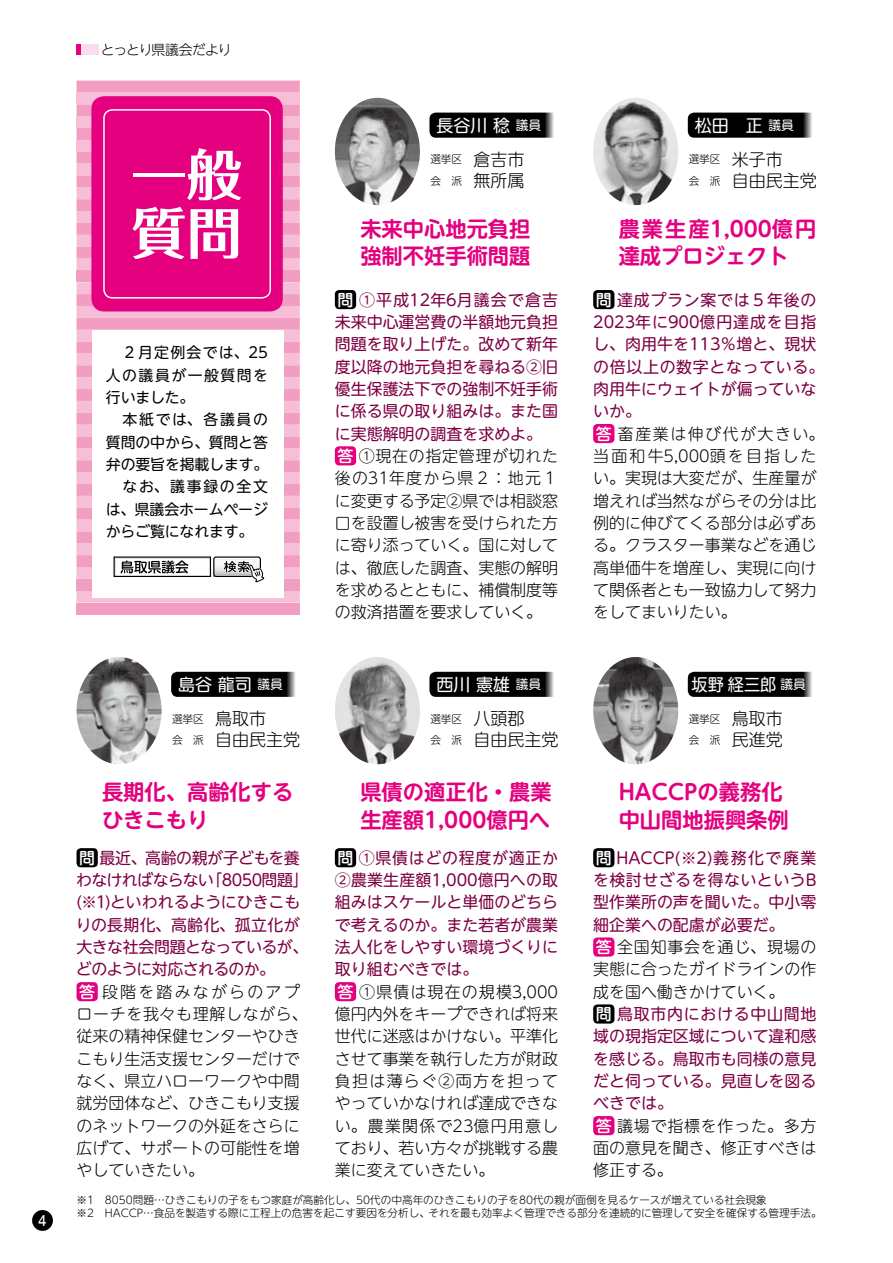
<style>
.page{position:relative;width:893px;height:1263px;background:#fff}
.page>*{position:absolute;margin:0;border:0;box-sizing:border-box;transform-origin:0 0}
.t1{font:700 55.35px/58.5px "Folk Pro";color:#fff}
.t2{font:700 21.3px/27.6px "UD Shin M Go Pro De";color:#e4007f}
.t3{font:16.95px "UD Shin M Go Pro";color:#fff}
.t4{font:300 16.95px "UD Shin M Go Pro";color:#000}
.t5{font:16.95px "UD Shin M Go Pro";color:#fff;scale:.95 1}
.t6{font:300 15.9px/22.4px "UD Shin M Go Pro";color:#000}
.t7{font:15.9px/22.4px "UD Shin M Go Pro";color:#7e0043}
.t8{font:14.85px/22.4px "UD Shin M Go Pro";letter-spacing:-.005em;color:#000}
.t9{font:300 13.8px "UD Shin M Go Pro";letter-spacing:-.07em;color:#000}
.t10{font:500 13.8px "Gothic MB101 Pro";color:#fff;scale:.8 1}
.t11{font:300 10.65px/21.3px "UD Shin M Go Pro";color:#000}
.s1{font-size:12.75px}
.s2{font-size:16.95px}
.s3{font-size:10.65px}
.s4{font-weight:500;color:#fff}
.s5{font-weight:400;color:#7e0043}
.s6{font-weight:300;color:#000}
</style>
<div class="page">
<div style="left:32px;top:1210px;width:21px;height:21px;background:#000;border-radius:50%"></div>
<div style="left:77px;top:44px;width:21px;height:11px;background:#fadcea"></div>
<hr style="left:77px;top:44px;width:4px;height:11px;background:#e4007f">
<div style="left:335px;top:290px;width:21px;height:19px;background:#000;border-radius:4px"></div>
<div style="left:335px;top:446px;width:21px;height:19px;background:#e4007f;border-radius:4px"></div>
<div style="left:335px;top:848px;width:21px;height:19px;background:#000;border-radius:4px"></div>
<div style="left:335px;top:982px;width:21px;height:19px;background:#e4007f;border-radius:4px"></div>
<div style="left:77px;top:848px;width:21px;height:19px;background:#000;border-radius:4px"></div>
<div style="left:77px;top:982px;width:21px;height:19px;background:#e4007f;border-radius:4px"></div>
<div style="left:593px;top:290px;width:21px;height:19px;background:#000;border-radius:4px"></div>
<div style="left:593px;top:424px;width:21px;height:19px;background:#e4007f;border-radius:4px"></div>
<div style="left:593px;top:848px;width:21px;height:19px;background:#000;border-radius:4px"></div>
<div style="left:593px;top:937px;width:21px;height:19px;background:#e4007f;border-radius:4px"></div>
<div style="left:593px;top:1004px;width:21px;height:19px;background:#000;border-radius:4px"></div>
<div style="left:593px;top:1116px;width:21px;height:19px;background:#e4007f;border-radius:4px"></div>
<img style="left:335px;top:98px;width:85px;height:107px">
<svg style="left:429px;top:113px;width:125px;height:25px;background:#0e0e0e"></svg>
<img style="left:335px;top:657px;width:85px;height:107px">
<svg style="left:429px;top:672px;width:125px;height:25px;background:#0c0c0c"></svg>
<img style="left:77px;top:657px;width:85px;height:107px">
<svg style="left:171px;top:672px;width:124px;height:25px;background:#0a0a0a"></svg>
<img style="left:593px;top:98px;width:85px;height:107px">
<svg style="left:688px;top:113px;width:124px;height:25px;background:#0d0d0d"></svg>
<img style="left:593px;top:657px;width:85px;height:107px">
<svg style="left:688px;top:672px;width:124px;height:25px;background:#0b0b0b"></svg>
<div style="left:77px;top:81px;width:223px;height:83px;background:#f19ec2"></div>
<div style="left:77px;top:92px;width:223px;height:12px;background:#f6bfd7"></div>
<div style="left:77px;top:116px;width:223px;height:12px;background:#f6bfd7"></div>
<div style="left:77px;top:140px;width:223px;height:12px;background:#f6bfd7"></div>
<svg style="left:77px;top:164px;width:223px;height:439px;background:#f7c7dc"></svg>
<svg style="left:77px;top:175px;width:223px;height:392px;background:#f3adcc"></svg>
<div style="left:77px;top:270px;width:223px;height:12px;background:#f19ec2"></div>
<div style="left:77px;top:579px;width:223px;height:12px;background:#f19ec2"></div>
<div style="left:77px;top:603px;width:223px;height:11px;background:#f19ec2"></div>
<div style="left:91px;top:96px;width:192px;height:215px;background:#e4007f;border-radius:13px"></div>
<div style="left:103px;top:109px;width:168px;height:190px;border:1px solid #fff;border-radius:9px"></div>
<div style="left:92px;top:330px;width:192px;height:267px;background:#fff"></div>
<div style="left:115px;top:558px;width:96px;height:19px;background:#fff;border:1px solid #dcdddd"></div>
<div style="left:114px;top:556px;width:97px;height:21px;border:1px solid #000"></div>
<svg style="left:215px;top:558px;width:8px;height:17px"></svg>
<div style="left:213px;top:556px;width:48px;height:21px;border:1px solid #000;border-radius:2px"></div>
<svg style="left:223px;top:556px;width:42px;height:27px"></svg>
<svg style="left:121px;top:560px;width:67px;height:13px"></svg>
<p class="t10" style="left:38px;top:1209px;width:12px">4</p>
<p class="t9" style="left:101px;top:38px;width:132px">とっとり県議会だより</p>
<h1 class="t1" style="left:131px;top:138px;width:112px">一般質問</h1>
<p class="t8" style="left:106px;top:341px;width:164px">　２月定例会では、25人の議員が一般質問を行いました。<br>　本紙では、各議員の質問の中から、質問と答弁の要旨を掲載します。　なお、議事録の全文は、県議会ホームページからご覧になれます。</p>
<p class="t3" style="left:178px;top:671px;width:106px">島谷 龍司 <span class="s1">議員</span></p>
<p class="t11" style="left:172px;top:707px;width:96px">選挙区 <span class="s2">鳥取市</span></p>
<p class="t4" style="left:172px;top:726px;width:130px"><span class="s3">会　派</span> 自由民主党</p>
<h2 class="t2" style="left:102px;top:777px;width:193px">長期化、高齢化するひきこもり</h2>
<p class="t6" style="left:76px;top:846px;width:234px"><span class="s4">問</span><span class="s5">最近、高齢の親が子どもを養わなければならない「8050問題」(※1)といわれるようにひきこもりの長期化、高齢化、孤立化が大きな社会問題となっているが、どのように対応されるのか。<br></span><span class="s4">答</span>段階を踏みながらのアプローチを我々も理解しながら、従来の精神保健センターやひきこもり生活支援センターだけでなく、県立ハローワークや中間就労団体など、ひきこもり支援のネットワークの外延をさらに広げて、サポートの可能性を増やしていきたい。</p>
<p class="t3" style="left:436px;top:111px;width:106px">長谷川 稔 <span class="s1">議員</span></p>
<p class="t11" style="left:430px;top:148px;width:96px">選挙区 <span class="s2">倉吉市</span>会　派 <span class="s2">無所属</span></p>
<h2 class="t2" style="left:360px;top:214px;width:172px">未来中心地元負担強制不妊手術問題</h2>
<p class="t6" style="left:335px;top:288px;width:225px"><span class="s4">問</span> <span class="s5">①平成12年6月議会で倉吉未来中心運営費の半額地元負担問題を取り上げた。改めて新年度以降の地元負担を尋ねる②旧優生保護法下での強制不妊手術に係る県の取り組みは。また国に実態解明の調査を求めよ。</span><span class="s4">答</span> ①現在の指定管理が切れた後の31年度から県２：地元１に変更する予定②県では相談窓口を設置し被害を受けられた方に寄り添っていく。国に対しては、徹底した調査、実態の解明を求めるとともに、補償制度等の救済措置を要求していく。</p>
<p class="t3" style="left:436px;top:671px;width:106px">西川 憲雄 <span class="s1">議員</span></p>
<p class="t11" style="left:430px;top:707px;width:96px">選挙区 <span class="s2">八頭郡</span></p>
<p class="t4" style="left:430px;top:726px;width:130px"><span class="s3">会　派</span> 自由民主党</p>
<h2 class="t2" style="left:360px;top:777px;width:193px">県債の適正化・農業生産額1,000億円へ</h2>
<p class="t6" style="left:335px;top:846px;width:225px"><span class="s4">問</span> <span class="s5">①県債はどの程度が適正か<br>②農業生産額1,000億円への取組みはスケールと単価のどちらで考えるのか。また若者が農業法人化をしやすい環境づくりに取り組むべきでは。<br></span><span class="s4">答</span> ①県債は現在の規模3,000億円内外をキープできれば将来世代に迷惑はかけない。平準化させて事業を執行した方が財政負担は薄らぐ②両方を担ってやっていかなければ達成できない。農業関係で23億円用意しており、若い方々が挑戦する農業に変えていきたい。</p>
<p class="t3" style="left:695px;top:111px;width:101px">松田　正 <span class="s1">議員</span></p>
<p class="t11" style="left:689px;top:148px;width:96px">選挙区 <span class="s2">米子市</span></p>
<p class="t4" style="left:689px;top:167px;width:130px"><span class="s3">会　派</span> 自由民主党</p>
<h2 class="t2" style="left:619px;top:214px;width:199px">農業生産1,000億円達成プロジェクト</h2>
<p class="t6" style="left:593px;top:288px;width:233px"><span class="s4">問</span><span class="s5">達成プラン案では５年後の<br>2023年に900億円達成を目指し、肉用牛を113％増と、現状の倍以上の数字となっている。肉用牛にウェイトが偏っていないか。<br></span><span class="s4">答</span>畜産業は伸び代が大きい。当面和牛5,000頭を目指したい。実現は大変だが、生産量が増えれば当然ながらその分は比例的に伸びてくる部分は必ずある。クラスター事業などを通じ高単価牛を増産し、実現に向けて関係者とも一致協力して努力をしてまいりたい。</p>
<p class="t5" style="left:692px;top:671px;width:122px">坂野経三郎<span class="s1">議員</span></p>
<p class="t11" style="left:689px;top:707px;width:96px">選挙区 <span class="s2">鳥取市</span>会　派 <span class="s2">民進党</span></p>
<h2 class="t2" style="left:619px;top:777px;width:172px">HACCPの義務化中山間地振興条例</h2>
<p class="t7" style="left:593px;top:846px;width:225px"><span class="s4">問</span> HACCP(※2)義務化で廃業を検討せざるを得ないというB型作業所の声を聞いた。中小零細企業への配慮が必要だ。<br><span class="s4">答</span><span class="s6">全国知事会を通じ、現場の実態に合ったガイドラインの作成を国へ働きかけていく。<br></span><span class="s4">問</span>鳥取市内における中山間地域の現指定区域について違和感を感じる。鳥取市も同様の意見だと伺っている。見直しを図るべきでは。<br><span class="s4">答</span><span class="s6">議場で指標を作った。多方面の意見を聞き、修正すべきは修正する。</span></p>
<p class="t11" style="left:77px;top:1193px;width:747px;line-height:12.8px">※1　8050問題…ひきこもりの子をもつ家庭が高齢化し、50代の中高年のひきこもりの子を80代の親が面倒を見るケースが増えている社会現象<br>※2　HACCP…食品を製造する際に工程上の危害を起こす要因を分析し、それを最も効率よく管理できる部分を連続的に管理して安全を確保する管理手法。</p>
</div>
